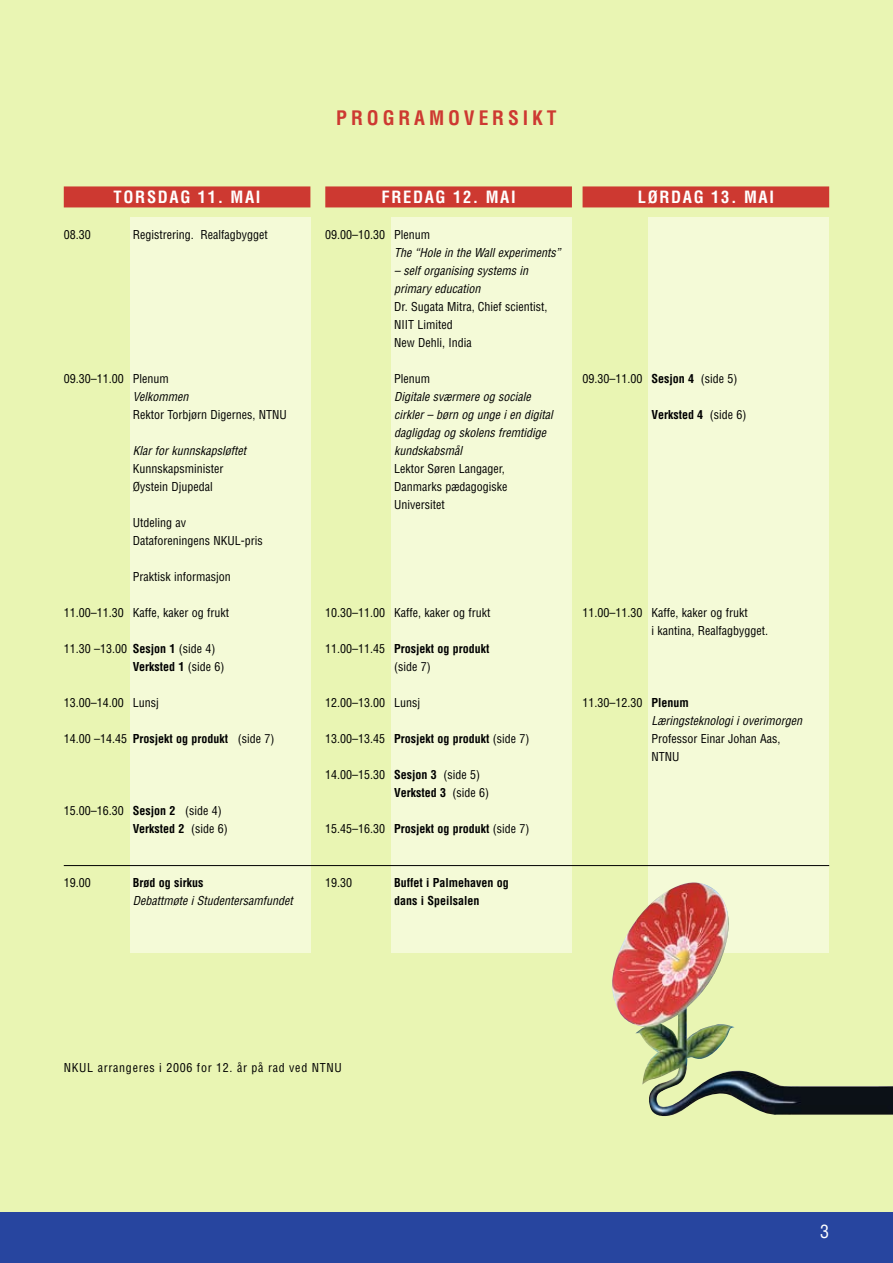
<style>
.page{position:relative;width:893px;height:1263px;background:#fff}
.page>*{position:absolute;margin:0;border:0;box-sizing:border-box;transform-origin:0 0}
.t1{font:700 condensed 19.5px "Helvetica LT Std";color:#cd3931}
.t2{font:condensed 18px "Helvetica LT Std";color:#fff}
.t3{font:700 condensed 16.5px "Helvetica LT Std";letter-spacing:.1em;color:#fff}
.t4{font:condensed 12px/18px "Helvetica LT Std";color:#000}
.t5{font:italic condensed 12px/18px "Helvetica LT Std";color:#000}
.t6{font:700 condensed 12px/18px "Helvetica LT Std";color:#000}
.t7{font:condensed 12px "Helvetica LT Std";letter-spacing:.06em;color:#000}
.s1{font-weight:700}
.s2{font-weight:400}
.s3{font-style:normal}
.s4{font-weight:700;font-style:normal}
</style>
<div class="page">
<div style="left:0;top:1212px;width:893px;height:51px;background:#27459f"></div>
<div style="left:0;top:0;width:893px;height:1212px;background:#e9f5b3"></div>
<div style="left:648px;top:217px;width:181px;height:735px;background:#f4fad7"></div>
<div style="left:391px;top:217px;width:181px;height:735px;background:#f4fad7"></div>
<div style="left:130px;top:217px;width:180px;height:735px;background:#f4fad7"></div>
<div style="left:64px;top:186px;width:246px;height:21px;background:#cd3931"></div>
<div style="left:325px;top:186px;width:247px;height:21px;background:#cd3931"></div>
<div style="left:583px;top:186px;width:246px;height:21px;background:#cd3931"></div>
<hr style="left:64px;top:865px;width:765px;height:1px;background:#000">
<img style="left:612px;top:882px;width:281px;height:234px">
<h3 class="t3" style="left:114px;top:187px;width:148px">TORSDAG 11. MAI</h3>
<p class="t4" style="left:64px;top:226px;width:28px">08.30</p>
<p class="t4" style="left:133px;top:226px;width:136px">Registrering. Realfagbygget</p>
<p class="t4" style="left:64px;top:370px;width:106px">09.30–11.00 Plenum</p>
<p class="t5" style="left:133px;top:388px;width:57px">Velkommen</p>
<p class="t4" style="left:133px;top:406px;width:155px">Rektor Torbjørn Digernes, NTNU</p>
<p class="t5" style="left:133px;top:442px;width:115px">Klar for kunnskapsløftet</p>
<p class="t4" style="left:133px;top:460px;width:92px">Kunnskapsminister<br>Øystein Djupedal</p>
<p class="t4" style="left:133px;top:514px;width:131px">Utdeling av<br>Dataforeningens NKUL-pris</p>
<p class="t4" style="left:133px;top:568px;width:99px">Praktisk informasjon</p>
<p class="t4" style="left:64px;top:604px;width:167px">11.00–11.30 Kaffe, kaker og frukt</p>
<p class="t4" style="left:133px;top:640px;width:93px;text-indent:-69px">11.30 –13.00 <span class="s1">Sesjon 1</span> (side 4)<br><span class="s1">Verksted 1</span> (side 6)</p>
<p class="t4" style="left:64px;top:694px;width:96px">13.00–14.00 Lunsj</p>
<p class="t4" style="left:64px;top:730px;width:212px">14.00 –14.45 <span class="s1">Prosjekt og produkt</span> (side 7)</p>
<p class="t4" style="left:133px;top:802px;width:96px;text-indent:-69px">15.00–16.30 <span class="s1">Sesjon 2</span> (side 4)<br><span class="s1">Verksted 2</span> (side 6)</p>
<p class="t4" style="left:64px;top:874px;width:28px">19.00</p>
<p class="t6" style="left:133px;top:874px;width:72px">Brød og sirkus</p>
<p class="t5" style="left:133px;top:892px;width:161px">Debattmøte i Studentersamfundet</p>
<h1 class="t1" style="left:336px;top:105px;width:31px">Programoversikt</h1>
<h3 class="t3" style="left:381px;top:187px;width:136px">FREDAG 12. MAI</h3>
<p class="t4" style="left:325px;top:226px;width:106px">09.00–10.30 Plenum</p>
<p class="t5" style="left:394px;top:244px;width:168px">The “Hole in the Wall experiments”</p>
<p class="t5" style="left:394px;top:262px;width:135px">– self organising systems in primary education</p>
<p class="t4" style="left:394px;top:298px;width:155px">Dr. Sugata Mitra, Chief scientist,<br>NIIT Limited<br>New Dehli, India</p>
<p class="t4" style="left:394px;top:370px;width:37px">Plenum</p>
<p class="t5" style="left:394px;top:388px;width:160px">Digitale sværmere og sociale cirkler – børn og unge i en digital dagligdag og skolens fremtidige kundskabsmål</p>
<p class="t4" style="left:394px;top:460px;width:115px">Lektor Søren Langager,<br>Danmarks pædagogiske<br>Universitet</p>
<h3 class="t3" style="left:638px;top:187px;width:138px">LØRDAG 13. MAI</h3>
<p class="t4" style="left:583px;top:370px;width:156px">09.30–11.00 <span class="s1">Sesjon 4</span> (side 5)</p>
<p class="t6" style="left:652px;top:406px;width:96px">Verksted 4 <span class="s2">(side 6)</span></p>
<p class="t4" style="left:325px;top:604px;width:167px">10.30–11.00 Kaffe, kaker og frukt</p>
<p class="t4" style="left:394px;top:640px;width:97px;text-indent:-69px">11.00–11.45 <span class="s1">Prosjekt og produkt </span>(side 7)</p>
<p class="t4" style="left:325px;top:694px;width:96px">12.00–13.00 Lunsj</p>
<p class="t4" style="left:325px;top:730px;width:206px">13.00–13.45 <span class="s1">Prosjekt og produkt</span> (side 7)</p>
<p class="t4" style="left:394px;top:766px;width:96px;text-indent:-69px">14.00–15.30 <span class="s1">Sesjon 3</span> (side 5)<br><span class="s1">Verksted 3</span> (side 6)</p>
<p class="t4" style="left:325px;top:820px;width:206px">15.45–16.30 <span class="s1">Prosjekt og produkt</span> (side 7)</p>
<p class="t4" style="left:325px;top:874px;width:28px">19.30</p>
<p class="t6" style="left:394px;top:874px;width:116px">Buffet i Palmehaven og dans i Speilsalen</p>
<p class="t4" style="left:652px;top:604px;width:118px;text-indent:-69px">11.00–11.30 Kaffe, kaker og frukt<br>i kantina, Realfagbygget.</p>
<p class="t5" style="left:652px;top:694px;width:152px;text-indent:-69px"><span class="s3">11.30–12.30</span> <span class="s4">Plenum<br></span>Læringsteknologi i overimorgen</p>
<p class="t4" style="left:652px;top:730px;width:130px">Professor Einar Johan Aas,<br>NTNU</p>
<p class="t7" style="left:64px;top:1060px;width:280px">NKUL arrangeres i 2006 for 12. år på rad ved NTNU</p>
<h2 class="t2" style="left:820px;top:1220px;width:10px">3</h2>
</div>
